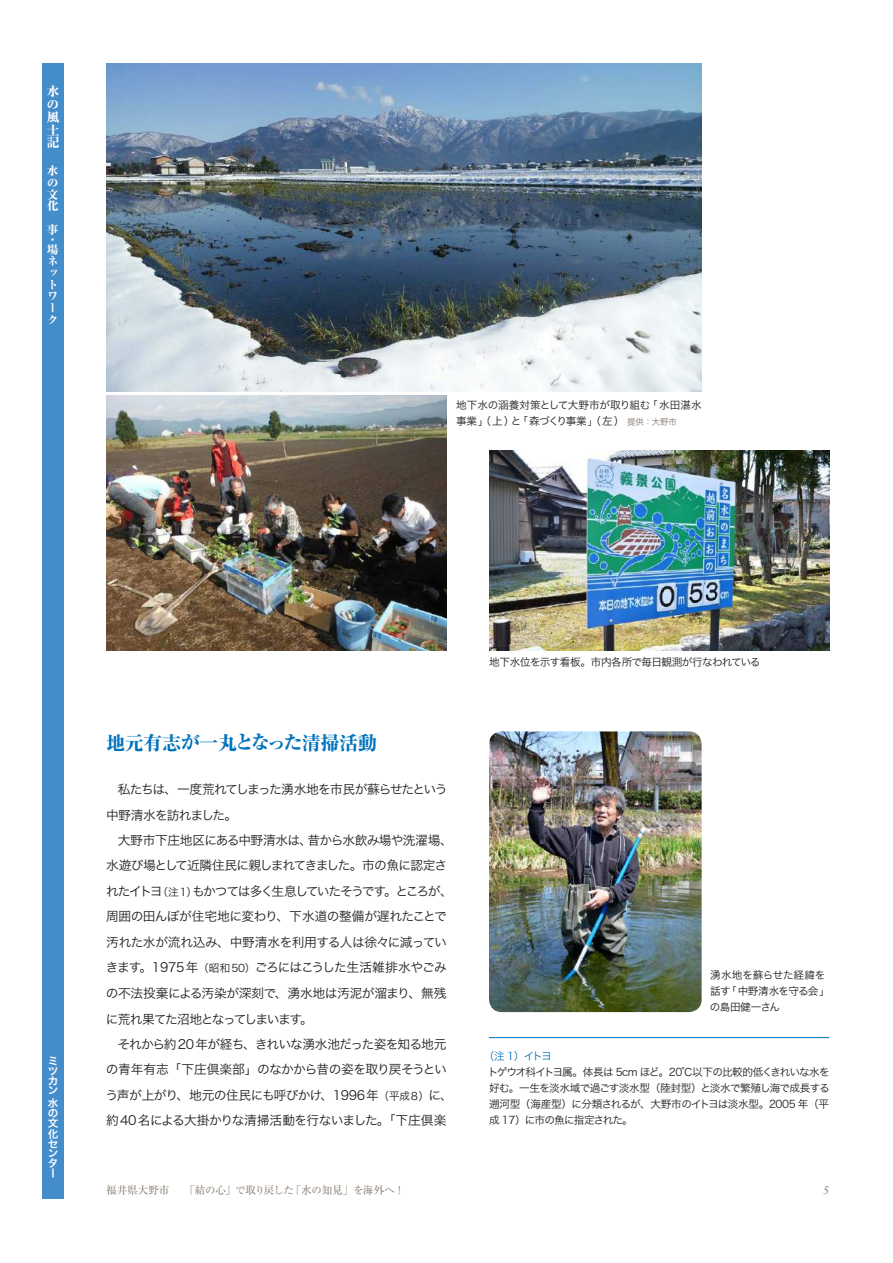
<style>
.page{position:relative;width:893px;height:1263px;background:#fff}
.page>*{position:absolute;margin:0;border:0;box-sizing:border-box;transform-origin:0 0}
.t1{font:800 19.2px "Ryumin Pro";letter-spacing:-.025em;color:#0072bc}
.t2{font:12.75px/25.5px "Hira Kaku Pro W3";letter-spacing:-.055em;color:#231f20}
.t3{font:12.75px "Hira Kaku Pro W3";letter-spacing:-.075em;color:#231f20}
.t4{font:12.75px "Hira Kaku Pro W3";letter-spacing:-.035em;color:#231f20}
.t5{font:12.75px/26.4px "Hira Kaku Pro W3";letter-spacing:-.08em;color:#231f20}
.t6{font:12.75px "Hira Kaku Pro W3";letter-spacing:-.105em;color:#231f20}
.t7{font:12.75px "Hira Kaku Pro W3";letter-spacing:-.115em;color:#231f20}
.t8{font:12.75px "Hira Kaku Pro W3";letter-spacing:-.025em;color:#231f20}
.t9{font:800 12.75px/12.8px "Ryumin Pro";color:#fff;text-align:justify}
.t10{font:800 12.3px "Ryumin Pro";color:#fff}
.t11{font:800 11.7px/11.7px "Ryumin Pro";color:#fff}
.t12{font:800 11.4px/11.7px "Ryumin Pro";color:#fff}
.t13{font:11.1px "Sabon LT Std";color:#867769}
.t14{font:10.65px/15.9px "Hira Kaku Pro W3";letter-spacing:-.045em;color:#231f20}
.t15{font:10.65px "Ryumin Pro";letter-spacing:-.015em;color:#867769}
.t16{font:10.65px "Hira Kaku Pro W3";letter-spacing:-.025em;color:#231f20}
.t17{font:10.65px "Hira Kaku Pro W3";letter-spacing:-.085em;color:#231f20}
.t18{font:10.65px/9.9px "Hira Kaku Pro W6";color:#fff;text-align:justify}
.t19{font:10.65px "Hira Kaku Pro W3";color:#0072bc}
.t20{font:8.55px "Hira Kaku Pro W3";color:#867769}
.s1{font-size:8.55px;color:#867769}
.s2{font-size:18.6px}
.s3{font-size:10.35px}
</style>
<div class="page">
<hr style="left:489px;top:1037px;width:340px;height:1px;background:#0072bc">
<img style="left:106px;top:395px;width:340px;height:256px">
<img style="left:106px;top:64px;width:596px;height:327px">
<img style="left:489px;top:451px;width:340px;height:200px">
<img style="left:489px;top:731px;width:213px;height:281px">
<div style="left:43px;top:64px;width:21px;height:1135px;background:#448dcb"></div>
<p class="t9" style="left:47px;top:84px;width:14px">水</p>
<p class="t10" style="left:47px;top:95px;width:13px">の</p>
<p class="t9" style="left:47px;top:110px;width:14px">風土記</p>
<p class="t11" style="left:47px;top:164px;width:13px">水</p>
<p class="t12" style="left:47px;top:176px;width:12px">の</p>
<p class="t11" style="left:47px;top:188px;width:13px">文化</p>
<p class="t11" style="left:47px;top:223px;width:13px">事</p>
<p class="t11" style="left:47px;top:233px;width:9px">・</p>
<p class="t11" style="left:47px;top:243px;width:13px">場</p>
<p class="t12" style="left:47px;top:254px;width:12px">ネットワーク</p>
<p class="t16" style="left:456px;top:396px;width:196px">地下水の涵養対策として大野市が取り組む</p>
<p class="t20" style="left:627px;top:414px;width:51px">提供：大野市</p>
<p class="t14" style="left:647px;top:396px;width:56px">「水田湛水</p>
<p class="t17" style="left:456px;top:412px;width:173px">事業」（上）「森づくり事業」（左）<span class="s1">　</span></p>
<p class="t14" style="left:511px;top:412px;width:12px">と</p>
<p class="t18" style="left:48px;top:1056px;width:11px">ミツカン</p>
<p class="t18" style="left:48px;top:1098px;width:12px">水の文化センター</p>
<h1 class="t1" style="left:106px;top:727px;width:272px">地元有志<span class="s2">が</span>一丸<span class="s2">となった</span>清掃活動</h1>
<p class="t5" style="left:106px;top:775px;width:343px;text-indent:12px">私たちは、一度荒れてしまった湧水地を市民が蘇らせたという中野清水を訪れました。</p>
<p class="t2" style="left:307px;top:826px;width:147px">昔から水飲み場や洗濯場、</p>
<p class="t8" style="left:118px;top:828px;width:196px">大野市下庄地区にある中野清水は、</p>
<p class="t3" style="left:106px;top:854px;width:343px">水遊び場として近隣住民に親しまれてきました。市の魚に認定さ</p>
<p class="t2" style="left:384px;top:877px;width:70px">。ところが、</p>
<p class="t6" style="left:192px;top:879px;width:196px">もかつては多く生息していたそうです</p>
<p class="t2" style="left:106px;top:877px;width:58px">れたイトヨ</p>
<p class="t4" style="left:106px;top:905px;width:342px">周囲の田んぼが住宅地に変わり、下水道の整備が遅れたことで</p>
<p class="t2" style="left:106px;top:928px;width:342px">汚れた水が流れ込み、中野清水を利用する人は徐々に減ってい</p>
<p class="t2" style="left:255px;top:954px;width:193px">ごろにはこうした生活雑排水やごみ</p>
<p class="t14" style="left:158px;top:883px;width:41px">（注1）</p>
<p class="t2" style="left:140px;top:954px;width:61px">。1975年</p>
<p class="t2" style="left:106px;top:954px;width:37px">きます</p>
<p class="t4" style="left:106px;top:982px;width:342px">の不法投棄による汚染が深刻で、湧水地は汚泥が溜まり、無残</p>
<p class="t2" style="left:300px;top:1006px;width:14px">。</p>
<p class="t14" style="left:198px;top:959px;width:59px">（昭和50）</p>
<p class="t7" style="left:106px;top:1008px;width:198px">に荒れ果てた沼地となってしまいます</p>
<p class="t3" style="left:117px;top:1033px;width:331px">それから約 20 年が経ち、きれいな湧水池だった姿を知る地元</p>
<p class="t2" style="left:106px;top:1056px;width:342px">の青年有志「下庄倶楽部」のなかから昔の姿を取り戻そうとい</p>
<p class="t2" style="left:428px;top:1081px;width:26px">に、</p>
<p class="t2" style="left:105px;top:1081px;width:343px">う声が上がり、地元の住民にも呼びかけ、1996年<br>約40名による大掛かりな清掃活動を行ないました。「下庄倶楽</p>
<p class="t14" style="left:379px;top:1087px;width:52px">（平成８）</p>
<p class="t15" style="left:291px;top:1181px;width:116px">「水<span class="s3">の</span>知見」<span class="s3">を</span>海外<span class="s3">へ</span>!</p>
<p class="t15" style="left:106px;top:1181px;width:189px">福井県大野市　　「結<span class="s3">の</span>心」<span class="s3">で</span>取<span class="s3">り</span>戻<span class="s3">した</span></p>
<p class="t14" style="left:489px;top:654px;width:273px">地下水位を示す看板。市内各所で毎日観測が行なわれている</p>
<p class="t14" style="left:726px;top:966px;width:105px;text-indent:-16px">湧水地を蘇らせた経緯を「中野清水を守る会「</p>
<p class="t14" style="left:710px;top:982px;width:72px">話す<br>の島田健一さん</p>
<p class="t19" style="left:484px;top:1046px;width:69px">（注 1）イトヨ</p>
<p class="t14" style="left:488px;top:1063px;width:343px;text-align:justify">トゲウオ科イトヨ属。体長は 5cm ほど。20℃以下の比較的低くきれいな水を好む。一生を淡水域で過ごす淡水型（陸封型）と淡水で繁殖し海で成長する遡河型（海産型）に分類されるが、大野市のイトヨは淡水型。2005 年（平成 17）に市の魚に指定された。</p>
<p class="t13" style="left:823px;top:1183px;width:8px">5</p>
</div>
